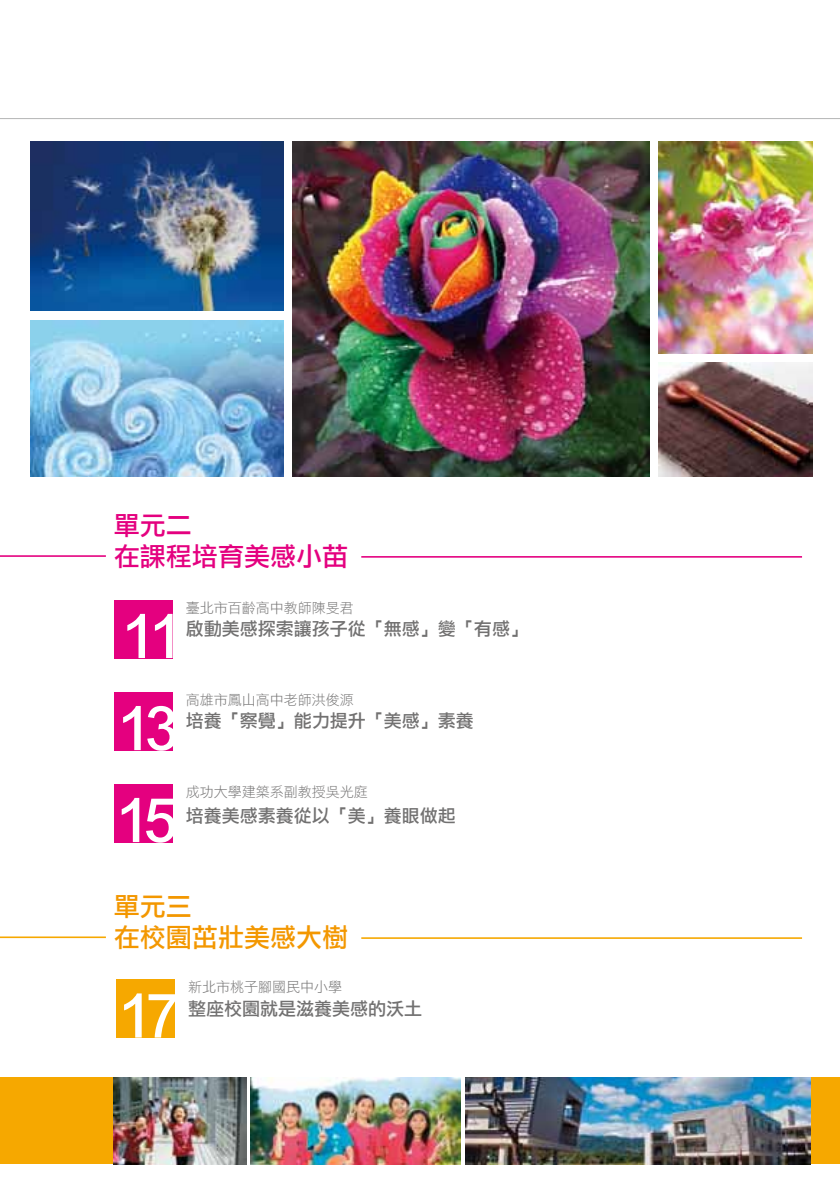
<style>
.page{position:relative;width:840px;height:1191px;background:#fff}
.page>*{position:absolute;margin:0;border:0;box-sizing:border-box;transform-origin:0 0}
.t1{font:61.4px "DF Li Hei Md HK BF";letter-spacing:-.09em;color:#fff}
.t2{font:26px/31.2px "DF Li Hei Md HK BF";color:#e4007f}
.t3{font:26px/31.2px "DF Li Hei Md HK BF";color:#f39700}
.t4{font:18px "DF Li Hei Md HK BF";color:#727171}
.t5{font:14px "DF Li Hei Lt HK BF";color:#727171}
</style>
<div class="page">
<div style="left:757px;top:1077px;width:82px;height:87px;background:#f6a800"></div>
<div style="left:0;top:1077px;width:114px;height:87px;background:#f6a800"></div>
<hr style="left:0;top:118px;width:839px;height:1px;background:#b5b6b6">
<img style="left:658px;top:363px;width:153px;height:113px">
<img style="left:293px;top:142px;width:356px;height:334px">
<img style="left:30px;top:142px;width:254px;height:169px">
<img style="left:30px;top:321px;width:254px;height:155px">
<img style="left:658px;top:142px;width:153px;height:211px">
<hr style="left:0;top:555px;width:106px;height:2px;background:#e4007f">
<hr style="left:361px;top:556px;width:440px;height:1px;background:#e4007f">
<div style="left:113px;top:600px;width:59px;height:58px;background:#e4007f"></div>
<div style="left:113px;top:692px;width:59px;height:59px;background:#e4007f"></div>
<div style="left:113px;top:783px;width:59px;height:59px;background:#e4007f"></div>
<hr style="left:0;top:936px;width:106px;height:2px;background:#f6a800">
<div style="left:116px;top:979px;width:59px;height:59px;background:#f6a800"></div>
<img style="left:250px;top:1077px;width:210px;height:87px">
<img style="left:113px;top:1077px;width:133px;height:87px">
<img style="left:465px;top:1077px;width:344px;height:87px">
<hr style="left:361px;top:937px;width:440px;height:2px;background:#f6a800">
<h2 class="t2" style="left:114px;top:510px;width:235px">單元二<br>在課程培育美感小苗</h2>
<p class="t5" style="left:185px;top:600px;width:169px">臺北市百齡高中教師陳旻君</p>
<p class="t4" style="left:185px;top:620px;width:344px">啟動美感探索讓孩子從「無感」變「有感」</p>
<h1 class="t1" style="left:121px;top:605px;width:62px">11</h1>
<h1 class="t1" style="left:117px;top:697px;width:62px">13</h1>
<p class="t5" style="left:185px;top:692px;width:169px">高雄市鳳山高中老師洪俊源</p>
<p class="t4" style="left:185px;top:712px;width:289px">培養「察覺」能力提升「美感」素養</p>
<h1 class="t1" style="left:116px;top:789px;width:62px">15</h1>
<p class="t5" style="left:185px;top:784px;width:183px">成功大學建築系副教授吳光庭</p>
<p class="t4" style="left:185px;top:807px;width:271px">培養美感素養從以「美」養眼做起</p>
<h2 class="t3" style="left:114px;top:891px;width:235px">單元三<br>在校園茁壯美感大樹</h2>
<p class="t5" style="left:188px;top:980px;width:155px">新北市桃子腳國民中小學</p>
<p class="t4" style="left:188px;top:999px;width:235px">整座校園就是滋養美感的沃土</p>
<h1 class="t1" style="left:118px;top:984px;width:62px">17</h1>
</div>
